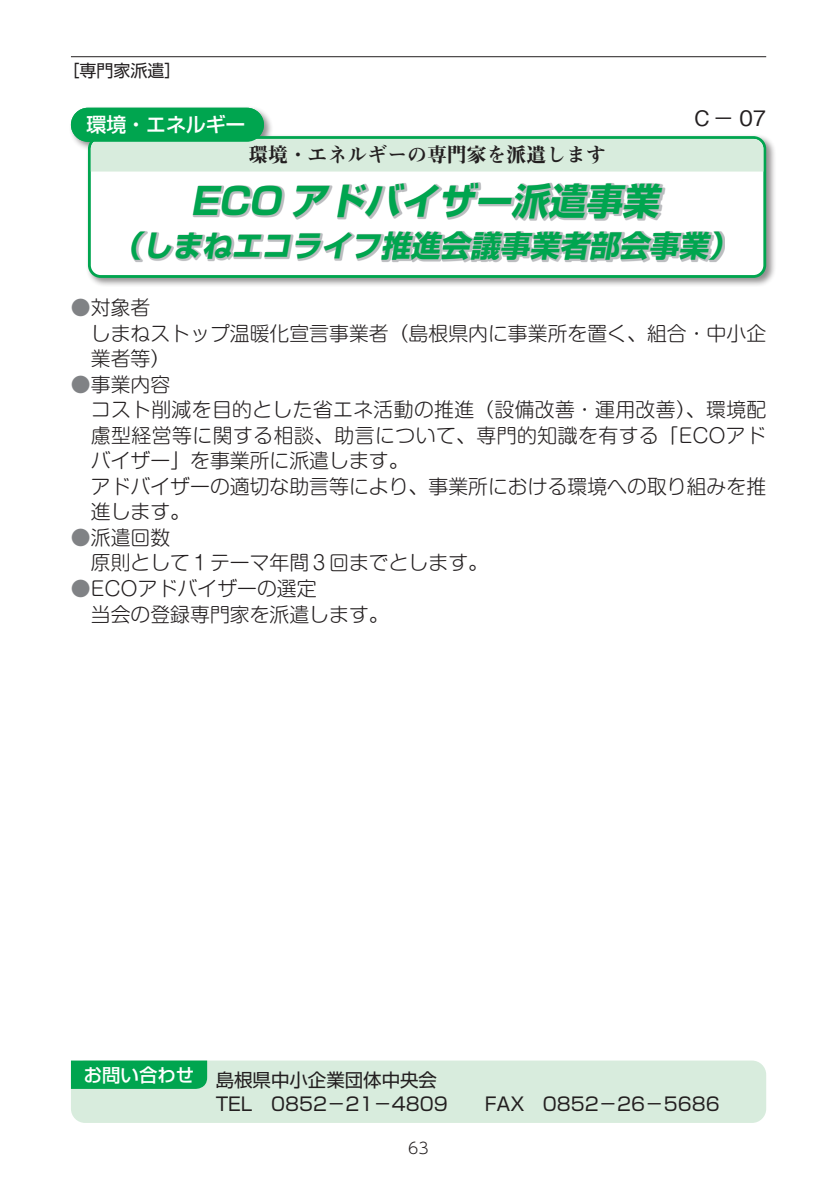
<style>
.page{position:relative;width:840px;height:1191px;background:#fff}
.page>*{position:absolute;margin:0;border:0;box-sizing:border-box;transform-origin:0 0}
.t1{font:italic 700 36.8px "Shin Go Pro";color:#00a54f}
.t2{font:italic 700 29.8px "Shin Go Pro";color:#00a54f}
.t3{font:500 21.2px "Gothic BBB Pro";color:#231f20}
.t4{font:300 19.8px/25.6px "Shin M Go Pro";color:#231f20}
.t5{font:19.8px "Midashi Min Pro MA31";color:#231f20}
.t6{font:500 19.8px "Shin Go Pro";color:#fff}
.t7{font:18.4px/24.2px "Shin Go Pro";color:#231f20}
.t8{font:17px "UD Shin Go Pro";color:#231f20}
.t9{font:300 15.6px "UD Shin M Go Pro";color:#231f20}
.s1{color:#808285}
</style>
<div class="page">
<div style="left:71px;top:1060px;width:694px;height:63px;background:#d8ecdd;border-radius:14px"></div>
<svg style="left:71px;top:1060px;width:136px;height:29px;background:#06a753"></svg>
<hr style="left:71px;top:56px;width:694px;height:1px;background:#231f20">
<div style="left:69px;top:105px;width:204px;height:47px;background:#231f20;opacity:.5"></div>
<div style="left:86px;top:134px;width:689px;height:154px;background:#231f20;opacity:.5"></div>
<div style="left:89px;top:137px;width:675px;height:139px;background:#fff;border-radius:11px"></div>
<div style="left:88px;top:136px;width:677px;height:142px;border:3px solid #00a54f;border-radius:11px"></div>
<div style="left:91px;top:139px;width:672px;height:32px;background:#d8ecdd"></div>
<svg style="left:131px;top:182px;width:593px;height:80px"></svg>
<div style="left:71px;top:108px;width:193px;height:34px;background:#00a54f;border-radius:17px"></div>
<p class="t8" style="left:62px;top:57px;width:121px">［専門家派遣］</p>
<p class="t6" style="left:86px;top:108px;width:160px">環境・エネルギー</p>
<p class="t3" style="left:691px;top:101px;width:76px">Ｃ− 07</p>
<p class="t5" style="left:248px;top:140px;width:359px">環境・エネルギーの専門家を派遣します</p>
<h1 class="t1" style="left:190px;top:171px;width:478px">ECO アドバイザー派遣事業</h1>
<h2 class="t2" style="left:112px;top:222px;width:634px">（しまねエコライフ推進会議事業者部会事業）</h2>
<p class="t4" style="left:91px;top:292px;width:676px;text-indent:-20px"><span class="s1">●</span>対象者<br>しまねストップ温暖化宣言事業者（島根県内に事業所を置く、組合・中小企業者等）</p>
<p class="t4" style="left:91px;top:369px;width:676px;text-indent:-20px"><span class="s1">●</span>事業内容<br>コスト削減を目的とした省エネ活動の推進（設備改善・運用改善）、環境配慮型経営等に関する相談、助言について、専門的知識を有する「ECOアドバイザー」を事業所に派遣します。<br>アドバイザーの適切な助言等により、事業所における環境への取り組みを推進します。</p>
<p class="t4" style="left:91px;top:522px;width:398px;text-indent:-20px"><span class="s1">●</span>派遣回数<br>原則として１テーマ年間３回までとします。</p>
<p class="t4" style="left:91px;top:573px;width:299px;text-indent:-20px"><span class="s1">●</span>ECOアドバイザーの選定<br>当会の登録専門家を派遣します。</p>
<p class="t7" style="left:215px;top:1065px;width:505px;text-indent:-132px"><sup>お問い合わせ</sup> 島根県中小企業団体中央会<br>TEL　0852－21－4809　　FAX　0852－26－5686</p>
<p class="t9" style="left:408px;top:1135px;width:22px">63</p>
</div>
